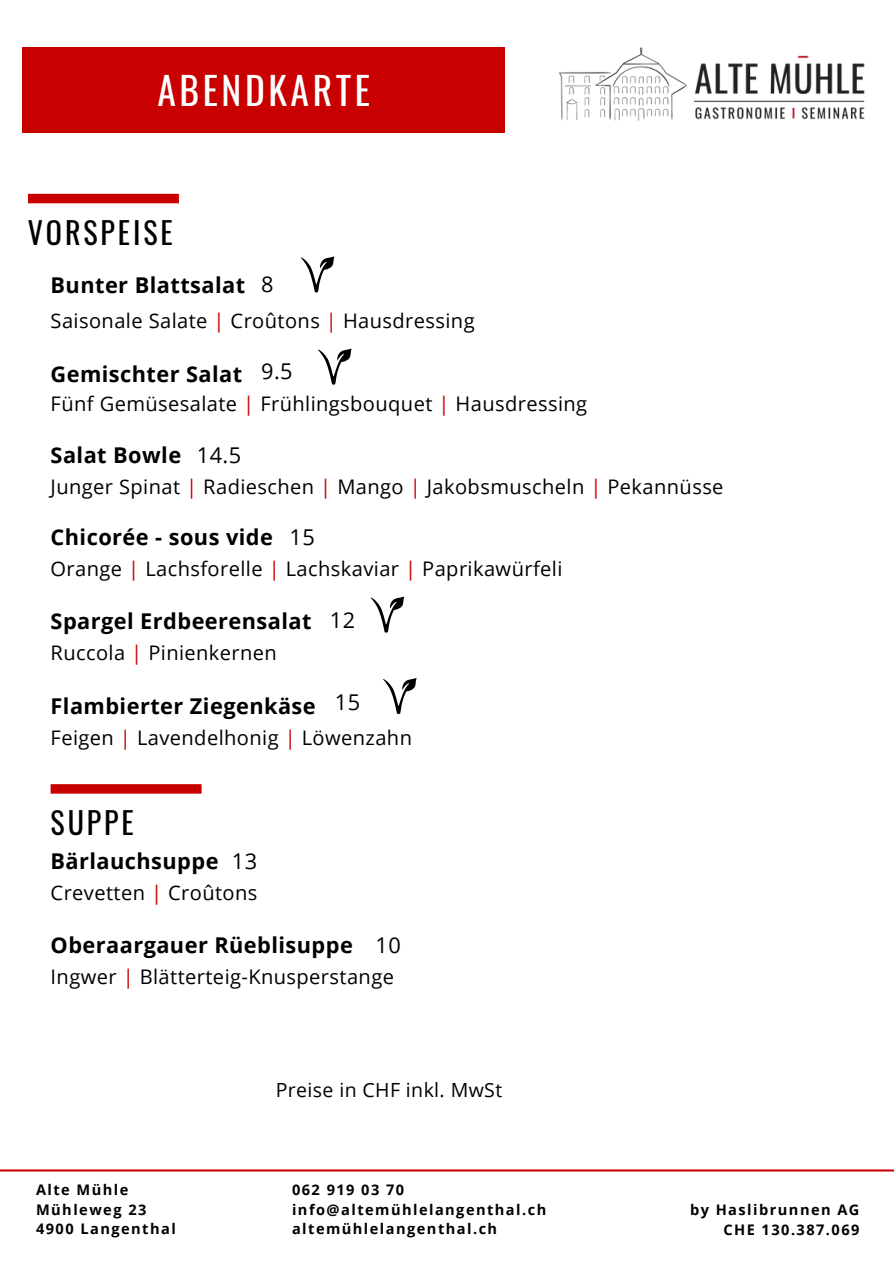
<style>
.page{position:relative;width:894px;height:1264px;background:#fff}
.page>*{position:absolute;margin:0;border:0;box-sizing:border-box;transform-origin:0 0}
.t1{font:37.5px "Oswald";letter-spacing:.095em;color:#fff}
.t2{font:30px "Oswald";letter-spacing:.095em;color:#000}
.t3{font:700 21.75px "Open Sans";letter-spacing:.02em;color:#000}
.t4{font:21.75px "Open Sans";letter-spacing:.02em;color:#000}
.t5{font:20.1px "Open Sans";letter-spacing:.02em;color:#000}
.t6{font:19.5px "Open Sans";letter-spacing:.02em;color:#000}
.t7{font:700 14.55px "Open Sans";letter-spacing:.1em;color:#000}
.s1{color:#c90000}
</style>
<div class="page">
<div style="left:22px;top:47px;width:483px;height:85px;background:#c90000"></div>
<img style="left:559px;top:47px;width:306px;height:74px">
<svg style="left:28px;top:194px;width:151px;height:9px"></svg>
<svg style="left:300px;top:256px;width:34px;height:36px"></svg>
<svg style="left:318px;top:349px;width:33px;height:35px"></svg>
<svg style="left:51px;top:784px;width:150px;height:9px"></svg>
<svg style="left:370px;top:596px;width:34px;height:36px"></svg>
<svg style="left:383px;top:678px;width:33px;height:36px"></svg>
<svg style="left:0;top:1169px;width:893px;height:2px"></svg>
<p class="t1" style="left:157px;top:61px;width:214px">ABENDKARTE</p>
<p class="t2" style="left:28px;top:209px;width:146px">VORSPEISE</p>
<p class="t3" style="left:51px;top:270px;width:196px">Bunter Blattsalat</p>
<p class="t5" style="left:51px;top:306px;width:425px">Saisonale Salate <span class="s1">|</span> Croûtons <span class="s1">|</span> Hausdressing</p>
<p class="t4" style="left:261px;top:269px;width:14px">8</p>
<p class="t4" style="left:261px;top:356px;width:33px">9.5</p>
<p class="t3" style="left:51px;top:359px;width:193px">Gemischter Salat</p>
<p class="t5" style="left:51px;top:389px;width:538px">Fünf Gemüsesalate <span class="s1">|</span> Frühlingsbouquet <span class="s1">|</span> Hausdressing</p>
<p class="t3" style="left:51px;top:440px;width:132px">Salat Bowle</p>
<p class="t4" style="left:197px;top:439px;width:46px">14.5</p>
<p class="t5" style="left:51px;top:472px;width:674px">Junger Spinat <span class="s1">|</span> Radieschen <span class="s1">|</span> Mango <span class="s1">|</span> Jakobsmuscheln <span class="s1">|</span> Pekannüsse</p>
<p class="t3" style="left:51px;top:522px;width:224px">Chicorée - sous vide</p>
<p class="t4" style="left:289px;top:521px;width:27px">15</p>
<p class="t5" style="left:51px;top:555px;width:513px">Orange <span class="s1">|</span> Lachsforelle <span class="s1">|</span> Lachskaviar <span class="s1">|</span> Paprikawürfeli</p>
<p class="t3" style="left:51px;top:605px;width:262px">Spargel Erdbeerensalat</p>
<p class="t4" style="left:330px;top:605px;width:27px">12</p>
<p class="t5" style="left:51px;top:638px;width:228px">Ruccola <span class="s1">|</span> Pinienkernen</p>
<p class="t3" style="left:51px;top:691px;width:266px">Flambierter Ziegenkäse</p>
<p class="t4" style="left:335px;top:686px;width:27px">15</p>
<p class="t5" style="left:51px;top:723px;width:363px">Feigen <span class="s1">|</span> Lavendelhonig <span class="s1">|</span> Löwenzahn</p>
<p class="t2" style="left:51px;top:799px;width:85px">SUPPE</p>
<p class="t3" style="left:51px;top:846px;width:169px">Bärlauchsuppe</p>
<p class="t4" style="left:232px;top:846px;width:27px">13</p>
<p class="t5" style="left:51px;top:879px;width:208px">Crevetten <span class="s1">|</span> Croûtons</p>
<p class="t3" style="left:51px;top:929px;width:304px">Oberaargauer Rüeblisuppe</p>
<p class="t4" style="left:375px;top:929px;width:27px">10</p>
<p class="t5" style="left:51px;top:962px;width:345px">Ingwer <span class="s1">|</span> Blätterteig-Knusperstange</p>
<p class="t7" style="left:36px;top:1179px;width:94px">Alte Mühle</p>
<p class="t7" style="left:36px;top:1199px;width:112px">Mühleweg 23</p>
<p class="t7" style="left:36px;top:1218px;width:141px">4900 Langenthal</p>
<p class="t6" style="left:275px;top:1075px;width:228px">Preise in CHF inkl. MwSt</p>
<p class="t7" style="left:292px;top:1179px;width:114px">062 919 03 70</p>
<p class="t7" style="left:292px;top:1199px;width:256px">info@altemühlelangenthal.ch</p>
<p class="t7" style="left:292px;top:1218px;width:207px">altemühlelangenthal.ch</p>
<p class="t7" style="left:689px;top:1199px;width:171px">by Haslibrunnen AG</p>
<p class="t7" style="left:723px;top:1218px;width:137px">CHE 130.387.069</p>
</div>
